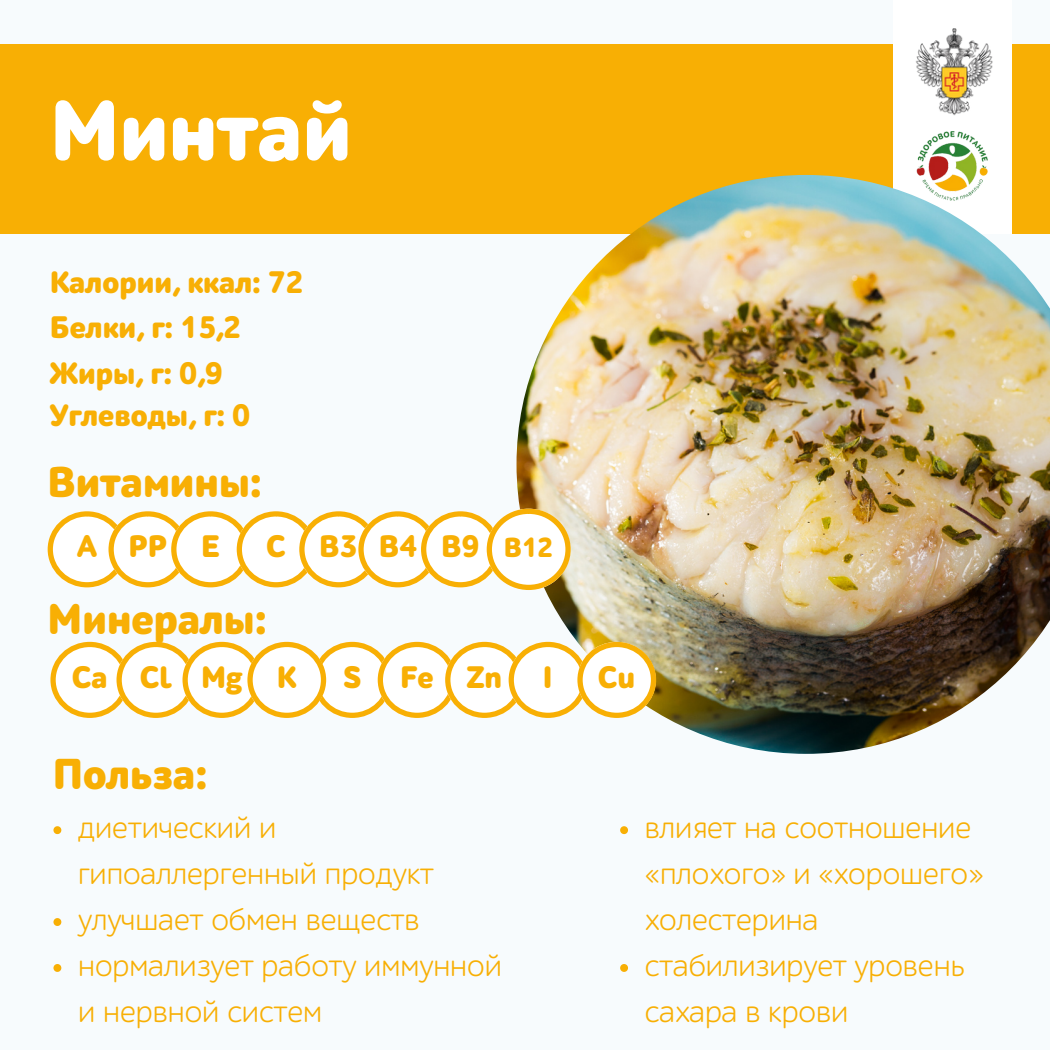
<style>
.page{position:relative;width:1050px;height:1050px;background:#f7fbfd}
.page>*{position:absolute;margin:0;border:0;box-sizing:border-box;transform-origin:0 0}
.t1{font:900 87.5px "ALS Schlangesans";color:#fff}
.t2{font:900 43.75px "ALS Schlangesans";color:#f8af04}
.t3{font:31.5px/45.9px "ALS Schlangesans";color:#f8af04}
.t4{font:900 31.5px "ALS Schlangesans";color:#f8af04}
.t5{font:900 28px "ALS Schlangesans";color:#f8af04}
</style>
<div class="page">
<div style="left:0;top:44px;width:1050px;height:190px;background:#f8af04"></div>
<div style="left:893px;top:0;width:118px;height:234px;background:#fff"></div>
<img style="left:916px;top:133px;width:72px;height:42px">
<img style="left:915px;top:28px;width:78px;height:105px">
<img style="left:517px;top:175px;width:533px;height:579px">
<svg style="left:50px;top:642px;width:606px;height:76px"></svg>
<svg style="left:53px;top:826px;width:8px;height:8px"></svg>
<svg style="left:53px;top:918px;width:8px;height:8px"></svg>
<svg style="left:53px;top:964px;width:8px;height:8px"></svg>
<svg style="left:620px;top:826px;width:8px;height:8px"></svg>
<svg style="left:620px;top:964px;width:8px;height:8px"></svg>
<svg style="left:48px;top:509px;width:523px;height:81px"></svg>
<p class="t1" style="left:50px;top:93px;width:303px">Минтай</p>
<p class="t4" style="left:50px;top:268px;width:255px">Калории, ккал: 72</p>
<p class="t4" style="left:50px;top:314px;width:193px">Белки, г: 15,2</p>
<p class="t4" style="left:50px;top:360px;width:174px">Жиры, г: 0,9</p>
<p class="t4" style="left:50px;top:401px;width:202px">Углеводы, г: 0</p>
<p class="t2" style="left:48px;top:464px;width:216px">Витамины:</p>
<p class="t4" style="left:77px;top:533px;width:21px">A</p>
<p class="t4" style="left:129px;top:533px;width:40px">PP</p>
<p class="t4" style="left:201px;top:533px;width:20px">E</p>
<p class="t4" style="left:266px;top:533px;width:21px">C</p>
<p class="t4" style="left:319px;top:533px;width:40px">B3</p>
<p class="t4" style="left:379px;top:533px;width:39px">B4</p>
<p class="t4" style="left:441px;top:533px;width:39px">B9</p>
<p class="t5" style="left:504px;top:536px;width:51px">B12</p>
<p class="t2" style="left:48px;top:601px;width:221px">Минералы:</p>
<p class="t4" style="left:72px;top:664px;width:37px">Ca</p>
<p class="t4" style="left:140px;top:664px;width:33px">Cl</p>
<p class="t4" style="left:201px;top:664px;width:43px">Mg</p>
<p class="t4" style="left:343px;top:664px;width:19px">S</p>
<p class="t4" style="left:400px;top:664px;width:35px">Fe</p>
<p class="t4" style="left:277px;top:664px;width:21px">K</p>
<p class="t4" style="left:466px;top:664px;width:37px">Zn</p>
<p class="t4" style="left:543px;top:664px;width:11px">I</p>
<p class="t4" style="left:598px;top:664px;width:39px">Cu</p>
<p class="t2" style="left:53px;top:755px;width:156px">Польза:</p>
<p class="t3" style="left:78px;top:807px;width:357px">диетический и гипоаллергенный продукт</p>
<p class="t3" style="left:78px;top:899px;width:343px">улучшает обмен веществ</p>
<p class="t3" style="left:78px;top:944px;width:425px">нормализует работу иммунной и нервной систем</p>
<p class="t3" style="left:645px;top:807px;width:340px">влияет на соотношение «плохого» и «хорошего» холестерина</p>
<p class="t3" style="left:645px;top:944px;width:321px">стабилизирует уровень сахара в крови</p>
</div>
